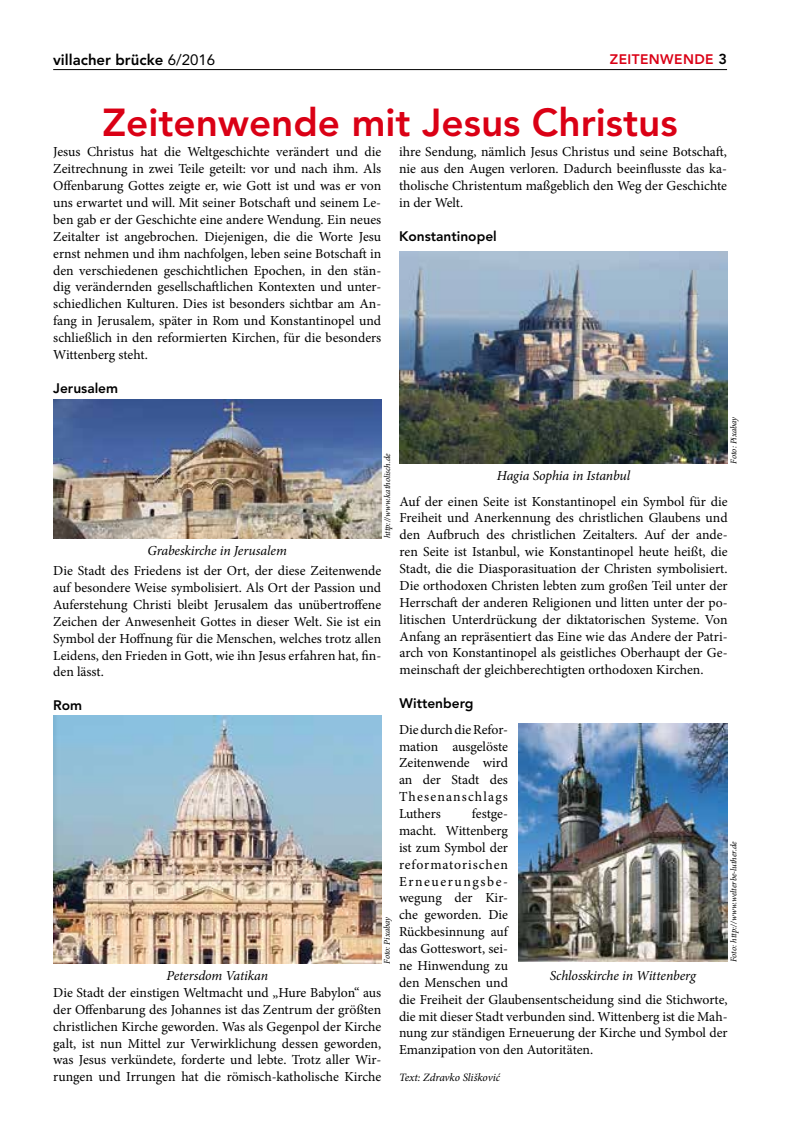
<style>
.page{position:relative;width:798px;height:1134px;background:#fff}
.page>*{position:absolute;margin:0;border:0;box-sizing:border-box;transform-origin:0 0}
.t1{font:800 38.75px "Avenir";color:#da0015}
.t2{font:800 15px "Avenir";color:#000}
.t3{font:13.75px/16.9px "Minion Pro";color:#000;text-align:justify}
.t4{font:italic 13.75px "Minion Pro";letter-spacing:-.01em;color:#000}
.t5{font:800 13.75px "Avenir";color:#000}
.t6{font:800 13.75px "Avenir";letter-spacing:.03em;color:#da0015}
.t7{font:italic 11.25px "Minion Pro";letter-spacing:-.005em;color:#000}
.t8{font:italic 8.75px "Minion Pro";letter-spacing:-.01em;color:#000}
.s1{font-weight:400}
.s2{font-size:14.38px;color:#000}
</style>
<div class="page">
<hr style="left:53px;top:69px;width:673px;height:1px;background:#000">
<img style="left:53px;top:400px;width:328px;height:138px">
<img style="left:53px;top:715px;width:328px;height:249px">
<img style="left:399px;top:251px;width:328px;height:212px">
<img style="left:518px;top:724px;width:209px;height:238px">
<p class="t2" style="left:53px;top:50px;width:163px">villacher brücke <span class="s1">6/2016</span></p>
<p class="t6" style="left:609px;top:51px;width:119px">ZEITENWENDE <span class="s2">3</span></p>
<h1 class="t1" style="left:102px;top:99px;width:576px">Zeitenwende mit Jesus Christus</h1>
<p class="t3" style="left:53px;top:144px;width:329px">Jesus Christus hat die Weltgeschichte verändert und die Zeitrechnung in zwei Teile geteilt: vor und nach ihm. Als Offenbarung Gottes zeigte er, wie Gott ist und was er von uns erwartet und will. Mit seiner Botschaft und seinem Le&shy;ben gab er der Geschichte eine andere Wendung. Ein neues Zeitalter ist angebrochen. Diejenigen, die die Worte Jesu ernst nehmen und ihm nachfolgen, leben seine Botschaft in den verschiedenen geschichtlichen Epochen, in den stän&shy;dig verändernden gesellschaftlichen Kontexten und unter&shy;schiedlichen Kulturen. Dies ist besonders sichtbar am An&shy;fang in Jerusalem, später in Rom und Konstantinopel und schließlich in den reformierten Kirchen, für die besonders Wittenberg steht.</p>
<p class="t5" style="left:53px;top:380px;width:66px">Jerusalem</p>
<p class="t3" style="left:399px;top:144px;width:329px">ihre Sendung, nämlich Jesus Christus und seine Botschaft, nie aus den Augen verloren. Dadurch beeinflusste das ka&shy;tholische Christentum maßgeblich den Weg der Geschichte in der Welt.</p>
<p class="t5" style="left:399px;top:228px;width:99px">Konstantinopel</p>
<p class="t8" style="left:727px;top:463px;width:49px;rotate:-90deg">Foto: Pixabay</p>
<p class="t8" style="left:381px;top:538px;width:87px;rotate:-90deg">http://www.katholisch.de</p>
<p class="t4" style="left:496px;top:466px;width:135px">Hagia Sophia in Istanbul</p>
<p class="t3" style="left:399px;top:493px;width:329px">Auf der einen Seite ist Konstantinopel ein Symbol für die Freiheit und Anerkennung des christlichen Glaubens und den Aufbruch des christlichen Zeitalters. Auf der ande&shy;ren Seite ist Istanbul, wie Konstantinopel heute heißt, die Stadt, die die Diasporasituation der Christen symbolisiert.<br>Die orthodoxen Christen lebten zum großen Teil unter der Herrschaft der anderen Religionen und litten unter der po&shy;litischen Unterdrückung der diktatorischen Systeme. Von Anfang an repräsentiert das Eine wie das Andere der Patri&shy;arch von Konstantinopel als geistliches Oberhaupt der Ge&shy;meinschaft der gleichberechtigten orthodoxen Kirchen.</p>
<p class="t5" style="left:399px;top:695px;width:75px">Wittenberg</p>
<p class="t4" style="left:147px;top:541px;width:141px">Grabeskirche in Jerusalem</p>
<p class="t3" style="left:53px;top:562px;width:329px">Die Stadt des Friedens ist der Ort, der diese Zeitenwende auf besondere Weise symbolisiert. Als Ort der Passion und Auferstehung Christi bleibt Jerusalem das unübertroffene Zeichen der Anwesenheit Gottes in dieser Welt. Sie ist ein Symbol der Hoffnung für die Menschen, welches trotz allen Leidens, den Frieden in Gott, wie ihn Jesus erfahren hat, fin&shy;den lässt.</p>
<p class="t5" style="left:53px;top:697px;width:31px">Rom</p>
<p class="t3" style="left:399px;top:721px;width:110px">Die durch die Refor&shy;mation ausgelöste Zeitenwende wird an der Stadt des Thesenanschlags Luthers</p>
<p class="t3" style="left:399px;top:805px;width:330px;text-align:left;text-indent:73px">festge-<br>macht. Wittenberg<br>ist zum Symbol der<br>reformatorischen<br>Erneuerungsbe-<br>wegung der Kir-<br>che geworden. Die<br>Rückbesinnung auf<br>das Gotteswort, sei-<br>ne Hinwendung zu<br>den Menschen und<br>die Freiheit der Glaubensentscheidung sind die Stichworte, die mit dieser Stadt verbunden sind. Wittenberg ist die Mah&shy;nung zur ständigen Erneuerung der Kirche und Symbol der<br>Emanzipation von den Autoritäten.</p>
<p class="t7" style="left:399px;top:1070px;width:103px">Text: Zdravko Slišković</p>
<p class="t8" style="left:727px;top:962px;width:122px;rotate:-90deg">Foto: http://www.welterbe-luther.de</p>
<p class="t8" style="left:381px;top:964px;width:49px;rotate:-90deg">Foto: Pixabay</p>
<p class="t4" style="left:166px;top:966px;width:103px">Petersdom Vatikan</p>
<p class="t4" style="left:549px;top:966px;width:148px">Schlosskirche in Wittenberg</p>
<p class="t3" style="left:53px;top:984px;width:329px">Die Stadt der einstigen Weltmacht und „Hure Babylon“ aus der Offenbarung des Johannes ist das Zentrum der größten christlichen Kirche geworden. Was als Gegenpol der Kirche galt, ist nun Mittel zur Verwirklichung dessen geworden, was Jesus verkündete, forderte und lebte. Trotz aller Wir&shy;rungen und Irrungen hat die römisch-katholische Kirche</p>
</div>
